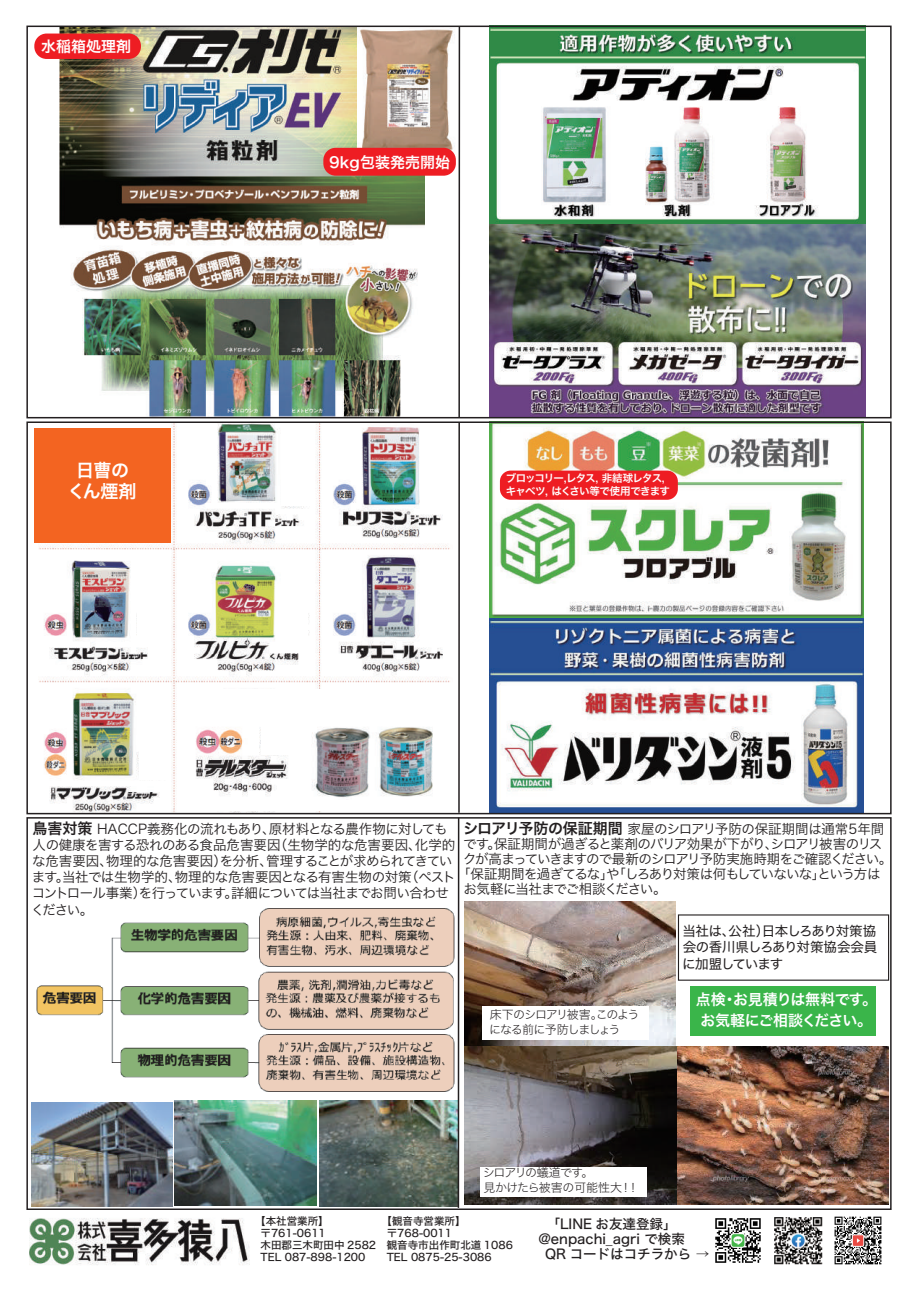
<style>
.page{position:relative;width:919px;height:1289px;background:#fff}
.page>*{position:absolute;margin:0;border:0;box-sizing:border-box;transform-origin:0 0}
.t1{font:18px/21.6px "Hiragino Sans W6";letter-spacing:-.025em;color:#fff;text-align:center}
.t2{font:15px/21px "Hiragino Sans W6";letter-spacing:-.035em;color:#fff;text-align:center}
.t3{font:15px "Hiragino Sans W6";color:#fff}
.t4{font:13.5px/16.2px "Hiragino Sans W3";letter-spacing:-.04em;color:#231f20}
.t5{font:13.5px "Hiragino Sans W5";color:#231f20}
.t6{font:13.5px/16.2px "Hiragino Sans W4";letter-spacing:-.045em;color:#231f20;text-align:justify}
.t7{font:13.5px "Hiragino Sans W3";letter-spacing:-.08em;color:#231f20}
.t8{font:13.5px "Hiragino Sans W3";letter-spacing:-.065em;color:#231f20}
.t9{font:12px/15px "Hiragino Sans W2";letter-spacing:-.1em;color:#231f20}
.t10{font:12px/15px "Hiragino Sans W2";letter-spacing:-.045em;color:#231f20}
.t11{font:10.5px/12px "Hiragino Sans W5";color:#231f20}
.t12{font:10.5px/12.6px "Hiragino Sans W6";letter-spacing:-.08em;color:#fff}
.s1{font-family:"Hiragino Sans W6";font-size:15px}
</style>
<div class="page">
<img style="left:30px;top:1218px;width:219px;height:47px">
<img style="left:774px;top:1217px;width:49px;height:48px">
<img style="left:834px;top:1216px;width:48px;height:49px">
<img style="left:715px;top:1218px;width:46px;height:45px">
<img style="left:60px;top:29px;width:364px;height:386px">
<img style="left:357px;top:29px;width:98px;height:125px">
<div style="left:34px;top:34px;width:107px;height:25px;background:#ee1d23;border-radius:12px"></div>
<div style="left:323px;top:148px;width:133px;height:28px;background:#ee1d23;border-radius:12px"></div>
<img style="left:489px;top:223px;width:376px;height:192px">
<img style="left:489px;top:29px;width:376px;height:194px">
<img style="left:39px;top:424px;width:411px;height:387px">
<div style="left:181px;top:689px;width:271px;height:121px;background:#fff"></div>
<img style="left:195px;top:727px;width:238px;height:71px">
<div style="left:42px;top:423px;width:121px;height:119px;background:linear-gradient(to right,#fff,#fff)"></div>
<div style="left:35px;top:429px;width:136px;height:114px;background:#f36421"></div>
<div style="left:137px;top:609px;width:29px;height:33px;background:#fff"></div>
<div style="left:281px;top:472px;width:29px;height:33px;background:#fff"></div>
<div style="left:279px;top:604px;width:29px;height:34px;background:#fff"></div>
<div style="left:421px;top:475px;width:29px;height:33px;background:#fff"></div>
<div style="left:421px;top:603px;width:29px;height:34px;background:#fff"></div>
<div style="left:261px;top:721px;width:29px;height:34px;background:#fff"></div>
<div style="left:139px;top:746px;width:29px;height:33px;background:#fff"></div>
<img style="left:489px;top:424px;width:374px;height:387px">
<div style="left:500px;top:470px;width:177px;height:30px;background:#ee1d23;border-radius:11px"></div>
<img style="left:36px;top:908px;width:419px;height:184px">
<img style="left:319px;top:1100px;width:138px;height:106px">
<img style="left:31px;top:1102px;width:141px;height:104px">
<img style="left:174px;top:1100px;width:143px;height:105px">
<img style="left:464px;top:901px;width:211px;height:145px">
<img style="left:464px;top:1046px;width:424px;height:158px">
<div style="left:482px;top:1006px;width:166px;height:33px;background:#fff"></div>
<div style="left:480px;top:1166px;width:166px;height:30px;background:#fff"></div>
<div style="left:689px;top:985px;width:186px;height:50px;background:#3ab54a"></div>
<hr style="left:457px;top:817px;width:2px;height:390px;background:#231f20">
<div style="left:26px;top:421px;width:865px;height:393px;border:2px solid #231f20"></div>
<div style="left:26px;top:817px;width:865px;height:392px;border:2px solid #231f20"></div>
<div style="left:26px;top:26px;width:865px;height:392px;border:2px solid #231f20"></div>
<hr style="left:458px;top:422px;width:2px;height:390px;background:#231f20">
<hr style="left:458px;top:27px;width:2px;height:390px;background:#231f20">
<p class="t3" style="left:41px;top:33px;width:91px">水稲箱処理剤</p>
<p class="t3" style="left:329px;top:149px;width:122px">9kg包装発売開始</p>
<h1 class="t1" style="left:68px;top:458px;width:70px">日曹のくん煙剤</h1>
<p class="t12" style="left:505px;top:471px;width:166px">ブロッコリー,レタス, 非結球レタス,キャベツ, はくさい等で使用できます</p>
<p class="t4" style="left:31px;top:819px;width:426px"><span class="s1">鳥害対策</span> HACCP義務化の流れもあり、原材料となる農作物に対しても人の健康を害する恐れのある食品危害要因（生物学的な危害要因、化学的な危害要因、物理的な危害要因）を分析、管理することが求められてきています。当社では生物学的、物理的な危害要因となる有害生物の対策（ペストコントロール事業）を行っています。詳細については当社までお問い合わせください。</p>
<p class="t4" style="left:463px;top:820px;width:422px"><span class="s1">シロアリ予防の保証期間</span>家屋のシロアリ予防の保証期間は通常5年間</p>
<p class="t4" style="left:463px;top:835px;width:421px">です。保証期間が過ぎると薬剤のバリア効果が下がり、シロアリ被害のリス</p>
<p class="t7" style="left:463px;top:847px;width:431px">クが高まっていきますので最新のシロアリ予防実施時期をご確認ください。</p>
<p class="t4" style="left:457px;top:865px;width:425px">「保証期間を過ぎてるな」や「しろあり対策は何もしていないな」という方は</p>
<p class="t8" style="left:463px;top:877px;width:205px">お気軽に当社までご相談ください。</p>
<p class="t9" style="left:489px;top:1005px;width:152px">床下のシロアリ被害。このようになる前に予防しましょう</p>
<p class="t6" style="left:682px;top:922px;width:196px">当社は、公社）日本しろあり対策協会の香川県しろあり対策協会会員に加盟しています</p>
<p class="t2" style="left:695px;top:988px;width:183px">点検・お見積りは無料です。お気軽にご相談ください。</p>
<p class="t10" style="left:482px;top:1164px;width:158px">シロアリの蟻道です。<br>見かけたら被害の可能性大！！</p>
<p class="t11" style="left:260px;top:1214px;width:117px;text-indent:-5px">【本社営業所】〒761-0611<br>木田郡三木町田中 2582<br>TEL 087-898-1200</p>
<p class="t11" style="left:387px;top:1214px;width:128px;text-indent:-5px">【観音寺営業所】〒768-0011<br>観音寺市出作町北道 1086<br>TEL 0875-25-3086</p>
<p class="t5" style="left:546px;top:1211px;width:131px">「LINE お友達登録」</p>
<p class="t5" style="left:538px;top:1226px;width:148px">@enpachi_agri で検索</p>
<p class="t5" style="left:545px;top:1241px;width:166px">QR コードはコチラから →</p>
</div>
